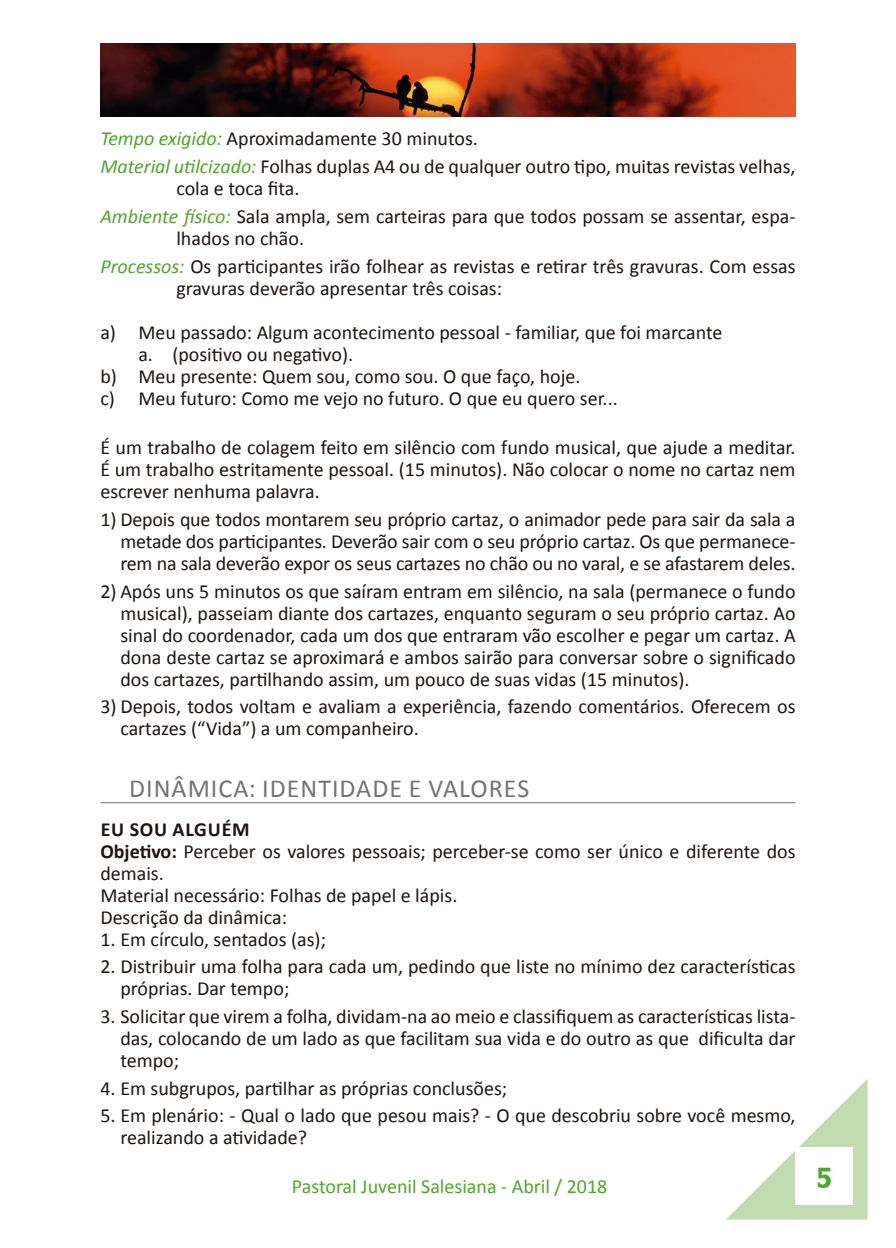
<style>
.page{position:relative;width:896px;height:1248px;background:#fff}
.page>*{position:absolute;margin:0;border:0;box-sizing:border-box;transform-origin:0 0}
.t1{font:26px "Calibri";letter-spacing:.04em;color:#737377}
.t2{font:24px "Bell Centennial BT Bold Listing";color:#4ea62c}
.t3{font:20px/22px "Calibri";color:#1f1410}
.t4{font:20px "Calibri";color:#4ea62c}
.s1{font-style:italic;color:#4ea62c}
.s2{font-weight:700}
</style>
<div class="page">
<svg style="left:726px;top:1079px;width:141px;height:140px"></svg>
<div style="left:795px;top:1147px;width:58px;height:57px;background:#fff"></div>
<img style="left:100px;top:44px;width:695px;height:72px">
<hr style="left:100px;top:802px;width:695px;height:1px;background:#737377">
<p class="t3" style="left:100px;top:125px;width:697px;line-height:27.6px"><span class="s1">Tempo exigido:</span> Aproximadamente 30 minutos.<br><span class="s1">Material utilcizado:</span> Folhas duplas A4 ou de qualquer outro tipo, muitas revistas velhas,</p>
<p class="t3" style="left:100px;top:175px;width:697px;line-height:27.6px;text-indent:76px">cola e toca fita.<br><span class="s1">Ambiente físico:</span> Sala ampla, sem carteiras para que todos possam se assentar, espa-</p>
<p class="t3" style="left:100px;top:224px;width:697px;line-height:27.6px;text-indent:76px">lhados no chão.<br><span class="s1">Processos:</span> Os participantes irão folhear as revistas e retirar três gravuras. Com essas</p>
<p class="t3" style="left:176px;top:277px;width:327px">gravuras deverão apresentar três coisas:</p>
<p class="t3" style="left:100px;top:321px;width:624px">a) Meu passado: Algum acontecimento pessoal - familiar, que foi marcante</p>
<p class="t3" style="left:138px;top:343px;width:216px">a. (positivo ou negativo).</p>
<p class="t3" style="left:100px;top:365px;width:482px">b) Meu presente: Quem sou, como sou. O que faço, hoje.</p>
<p class="t3" style="left:100px;top:387px;width:519px">c) Meu futuro: Como me vejo no futuro. O que eu quero ser...</p>
<p class="t3" style="left:100px;top:436px;width:697px;text-align:justify">É um trabalho de colagem feito em silêncio com fundo musical, que ajude a meditar.<br>É um trabalho estritamente pessoal. (15 minutos). Não colocar o nome no cartaz nem escrever nenhuma palavra.</p>
<p class="t3" style="left:120px;top:508px;width:676px;text-align:justify;text-indent:-20px">1) Depois que todos montarem seu próprio cartaz, o animador pede para sair da sala a metade dos participantes. Deverão sair com o seu próprio cartaz. Os que permanece&shy;rem na sala deverão expor os seus cartazes no chão ou no varal, e se afastarem deles.</p>
<p class="t3" style="left:120px;top:580px;width:677px;text-align:justify;text-indent:-20px">2) Após uns 5 minutos os que saíram entram em silêncio, na sala (permanece o fundo musical), passeiam diante dos cartazes, enquanto seguram o seu próprio cartaz. Ao sinal do coordenador, cada um dos que entraram vão escolher e pegar um cartaz. A dona deste cartaz se aproximará e ambos sairão para conversar sobre o significado dos cartazes, partilhando assim, um pouco de suas vidas (15 minutos).</p>
<p class="t3" style="left:120px;top:695px;width:677px;text-indent:-20px">3) Depois, todos voltam e avaliam a experiência, fazendo comentários. Oferecem os cartazes (“Vida”) a um companheiro.</p>
<h1 class="t1" style="left:129px;top:771px;width:74px">Dinâmica</h1>
<h1 class="t1" style="left:249px;top:771px;width:37px">: Identidade</h1>
<h1 class="t1" style="left:409px;top:771px;width:50px">e Valores</h1>
<p class="t3" style="left:100px;top:818px;width:697px"><span class="s2">EU SOU ALGUÉM<br>OBJETIVO:</span> Perceber os valores pessoais; perceber-se como ser único e diferente dos demais.<br>Material necessário: Folhas de papel e lápis.<br>Descrição da dinâmica:</p>
<p class="t3" style="left:100px;top:928px;width:227px">1. Em círculo, sentados (as);</p>
<p class="t3" style="left:120px;top:955px;width:677px;text-indent:-20px">2. Distribuir uma folha para cada um, pedindo que liste no mínimo dez características próprias. Dar tempo;</p>
<p class="t3" style="left:120px;top:1005px;width:677px;text-align:justify;text-indent:-20px">3. Solicitar que virem a folha, dividam-na ao meio e classifiquem as características lista&shy;das, colocando de um lado as que facilitam sua vida e do outro as que dificulta dar tempo;</p>
<p class="t3" style="left:100px;top:1077px;width:408px">4. Em subgrupos, partilhar as próprias conclusões;</p>
<p class="t3" style="left:120px;top:1104px;width:677px;text-indent:-20px">5. Em plenário: - Qual o lado que pesou mais? - O que descobriu sobre você mesmo, realizando a atividade?</p>
<p class="t4" style="left:292px;top:1173px;width:317px">Pastoral Juvenil Salesiana - Abril / 2018</p>
<p class="t2" style="left:816px;top:1160px;width:18px">5</p>
</div>
